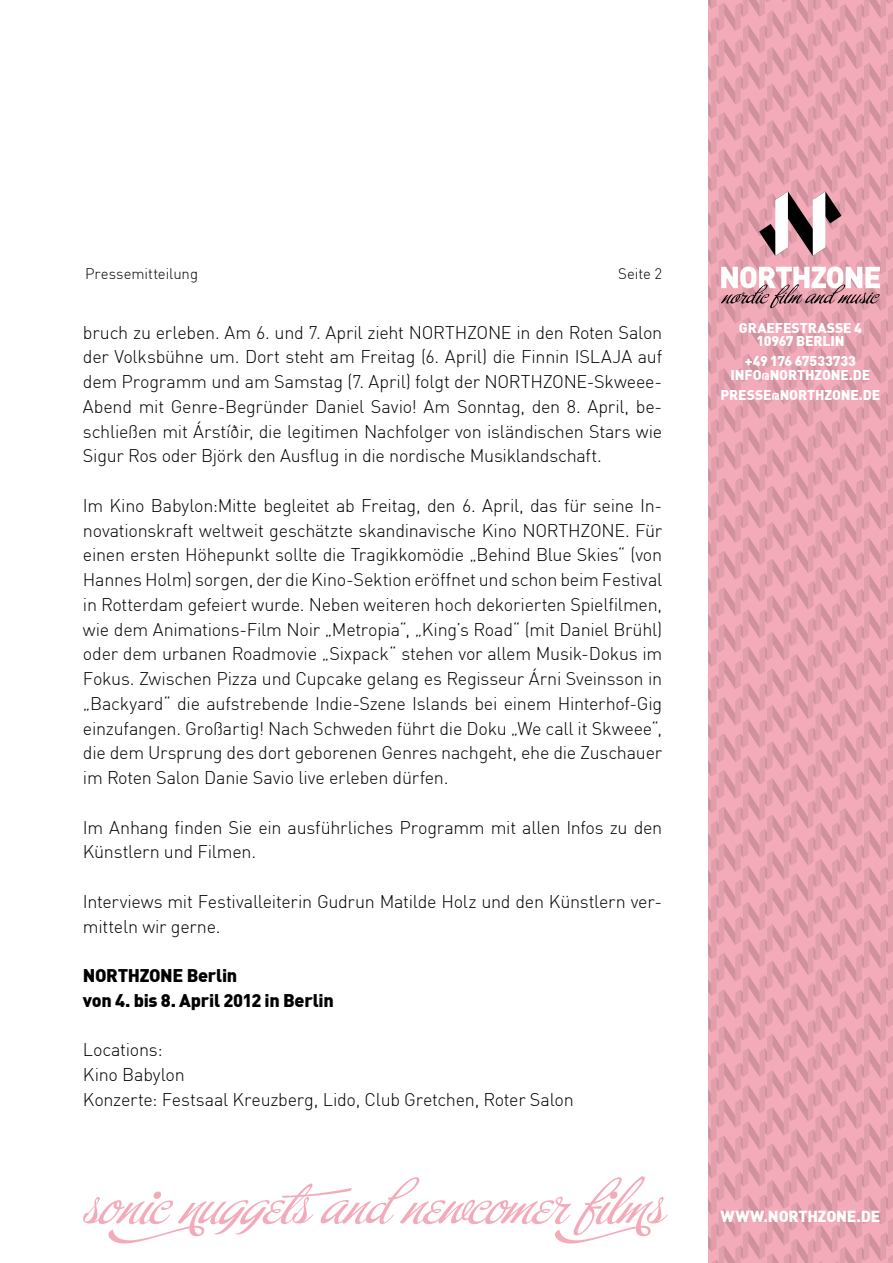
<style>
.page{position:relative;width:893px;height:1263px;background:#fff}
.page>*{position:absolute;margin:0;border:0;box-sizing:border-box;transform-origin:0 0}
.t1{font:51px "Buffet Script";color:#f3abb9}
.t2{font:300 18px/24.8px "DIN";letter-spacing:-.015em;color:#000}
.t3{font:900 18px/24.8px "DIN";letter-spacing:-.02em;color:#000;text-align:center}
.t4{font:900 15.75px "DIN";letter-spacing:-.015em;color:#fff}
.t5{font:300 15px "DIN";letter-spacing:.005em;color:#000}
.t6{font:900 13.95px/13.5px "DIN";letter-spacing:-.01em;color:#fff;text-align:center}
.s1{font-size:9.9px}
</style>
<div class="page">
<svg style="left:708px;top:0;width:185px;height:1263px;background:#e4a2af"></svg>
<p class="t5" style="left:85px;top:264px;width:115px">Pressemitteilung</p>
<p class="t5" style="left:618px;top:264px;width:46px">Seite 2</p>
<p class="t2" style="left:83px;top:320px;width:581px;text-align:justify;text-indent:434px">in den Roten Salon der Volksbühne um. Dort steht am Freitag (6. April) die Finnin ISLAJA auf dem Programm und am Samstag (7. April) folgt der NORTHZONE-Skweee-Abend mit Genre-Begründer Daniel Savio! Am Sonntag, den 8. April, be&shy;schließen mit Árstíðir, die legitimen Nachfolger von isländischen Stars wie Sigur Ros oder Björk den Ausflug in die nordische Musiklandschaft.</p>
<p class="t2" style="left:83px;top:493px;width:581px">I m Kino Babylon:Mitte begleitet ab Freitag, den 6. April, das für seine I n&shy;novationskraft weltweit geschätzte skandinavische Kino NORT</p>
<p class="t2" style="left:83px;top:320px;width:338px">bruch zu erleben. Am 6. und 7. April zieht NORT</p>
<p class="t2" style="left:455px;top:320px;width:34px">HZONE</p>
<p class="t2" style="left:568px;top:518px;width:34px">HZONE</p>
<p class="t2" style="left:83px;top:518px;width:581px;text-align:justify;text-indent:542px">. Für einen ersten Höhepunkt sollte die Tragikkomödie „Behind Blue Skies“ (von Hannes Holm) sorgen, der die Kino-Sektion eröffnet und schon beim Festival in Rotterdam gefeiert wurde. Neben weiteren hoch dekorierten Spielfilmen, wie dem Animations-Film Noir „Metropia“, „King’s Road“ (mit Daniel Brühl) oder dem urbanen Roadmovie „Sixpack“ stehen vor allem Musik-Dokus im Fokus. Zwischen Pizza und Cupcake gelang es Regisseur Árni Sveinsson in „Backyard“ die aufstrebende I ndie-Szene Islands bei einem Hinterhof-Gig einzufangen. Großartig! Nach Schweden führt die Doku „We call it Skweee“, die dem Ursprung des dort geborenen Genres nachgeht, ehe die Zuschauer im Roten Salon Danie Savio live erleben dürfen.</p>
<p class="t2" style="left:83px;top:815px;width:581px">Im Anhang finden Sie ein ausführliches Programm mit allen Infos zu den<br>Künstlern und Filmen.</p>
<p class="t2" style="left:83px;top:889px;width:581px">I nterviews mit Festivalleiterin Gudrun Matilde Holz und den Künstlern ver&shy;mitteln wir gerne.</p>
<p class="t3" style="left:83px;top:962px;width:12px">NORTHZONE</p>
<p class="t3" style="left:83px;top:962px;width:252px">BERLIN<br>VON 4. BIS 8. APRIL 2012 IN BERLIN</p>
<p class="t2" style="left:83px;top:1037px;width:492px">Locations:<br>Kino Babylon<br>Konzerte: Festsaal Kreuzberg, Lido, Club Gretchen, Roter Salon</p>
<h1 class="t1" style="left:82px;top:1174px;width:635px">sonic nuggets andnewcomer films</h1>
<p class="t6" style="left:739px;top:320px;width:124px">GRAEFESTRASSE 4<br>10967 BERLIN</p>
<p class="t6" style="left:731px;top:354px;width:141px">+49 176 67533733<br>INFO<span class="s1">@</span>NORTHZONE.DE</p>
<p class="t6" style="left:721px;top:387px;width:161px">PRESSE<span class="s1">@</span>NORTHZONE.DE</p>
<p class="t4" style="left:721px;top:1206px;width:161px">WWW.NORTHZONE.DE</p>
</div>
